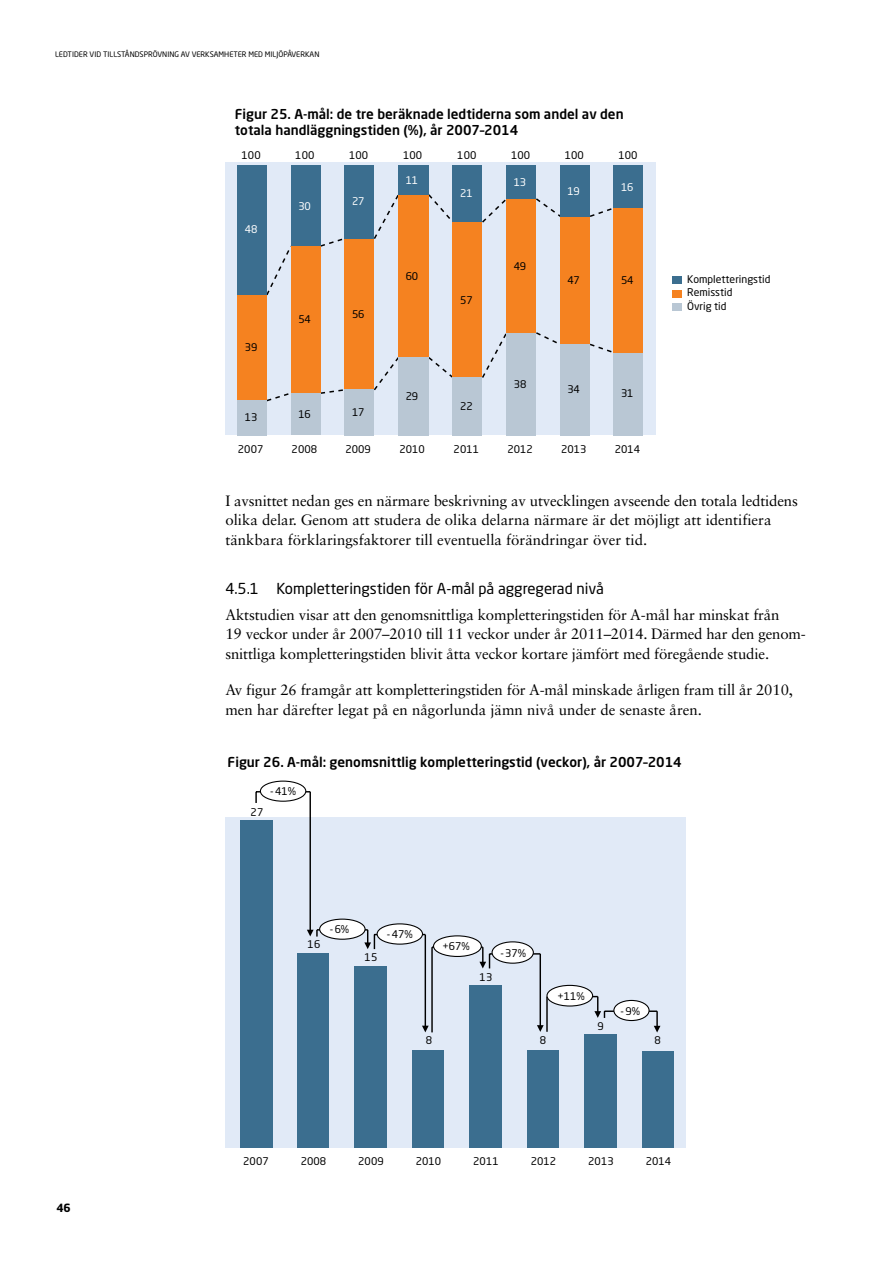
<style>
.page{position:relative;width:893px;height:1263px;background:#fff}
.page>*{position:absolute;margin:0;border:0;box-sizing:border-box;transform-origin:0 0}
.t1{font:15px/19.5px "Sabon LT Std";letter-spacing:-.01em;color:#000}
.t2{font:15px "Neo Sans Pro";color:#000}
.t3{font:500 13.5px/16.2px "Neo Sans Pro";color:#000}
.t4{font:700 11.25px "Neo Sans Pro";color:#000}
.t5{font:10.5px/14px "Neo Sans Pro";color:#000}
.t6{font:10.5px "Neo Sans Pro";letter-spacing:-.02em;color:#fff}
.t7{font:7.5px "Neo Sans Pro";color:#000}
</style>
<div class="page">
<div style="left:225px;top:163px;width:431px;height:272px;background:#e1eaf7"></div>
<svg style="left:267px;top:193px;width:345px;height:209px"></svg>
<div style="left:237px;top:400px;width:30px;height:35px;background:#b9c7d4"></div>
<div style="left:291px;top:392px;width:29px;height:43px;background:#b9c7d4"></div>
<div style="left:344px;top:389px;width:30px;height:46px;background:#b9c7d4"></div>
<div style="left:398px;top:357px;width:30px;height:78px;background:#b9c7d4"></div>
<div style="left:452px;top:377px;width:30px;height:58px;background:#b9c7d4"></div>
<div style="left:506px;top:332px;width:30px;height:103px;background:#b9c7d4"></div>
<div style="left:560px;top:344px;width:29px;height:91px;background:#b9c7d4"></div>
<div style="left:613px;top:352px;width:30px;height:83px;background:#b9c7d4"></div>
<div style="left:237px;top:294px;width:30px;height:106px;background:#f58220"></div>
<div style="left:291px;top:246px;width:29px;height:146px;background:#f58220"></div>
<div style="left:344px;top:238px;width:30px;height:151px;background:#f58220"></div>
<div style="left:398px;top:195px;width:30px;height:162px;background:#f58220"></div>
<div style="left:452px;top:222px;width:30px;height:155px;background:#f58220"></div>
<div style="left:506px;top:199px;width:30px;height:133px;background:#f58220"></div>
<div style="left:560px;top:216px;width:29px;height:128px;background:#f58220"></div>
<div style="left:613px;top:208px;width:30px;height:144px;background:#f58220"></div>
<div style="left:237px;top:165px;width:30px;height:129px;background:#3b6e8f"></div>
<div style="left:291px;top:165px;width:29px;height:81px;background:#3b6e8f"></div>
<div style="left:344px;top:165px;width:30px;height:73px;background:#3b6e8f"></div>
<div style="left:398px;top:165px;width:30px;height:30px;background:#3b6e8f"></div>
<div style="left:452px;top:165px;width:30px;height:57px;background:#3b6e8f"></div>
<div style="left:506px;top:165px;width:30px;height:34px;background:#3b6e8f"></div>
<div style="left:560px;top:165px;width:29px;height:51px;background:#3b6e8f"></div>
<div style="left:613px;top:165px;width:30px;height:43px;background:#3b6e8f"></div>
<div style="left:672px;top:304px;width:9px;height:7px;background:#b9c7d4"></div>
<div style="left:672px;top:276px;width:9px;height:7px;background:#3b6e8f"></div>
<div style="left:672px;top:290px;width:9px;height:7px;background:#f58220"></div>
<div style="left:225px;top:817px;width:461px;height:331px;background:#e1eaf7"></div>
<hr style="left:317px;top:929px;width:51px;height:1px;background:#000">
<div style="left:320px;top:919px;width:45px;height:20px;background:#fff;border-radius:50%"></div>
<div style="left:319px;top:918px;width:47px;height:22px;border:1px solid #000;border-radius:50%"></div>
<div style="left:240px;top:820px;width:32px;height:328px;background:#3b6e8f"></div>
<div style="left:297px;top:954px;width:32px;height:194px;background:#3b6e8f"></div>
<div style="left:354px;top:966px;width:33px;height:182px;background:#3b6e8f"></div>
<div style="left:412px;top:1051px;width:32px;height:97px;background:#3b6e8f"></div>
<div style="left:469px;top:985px;width:33px;height:163px;background:#3b6e8f"></div>
<div style="left:527px;top:1051px;width:32px;height:97px;background:#3b6e8f"></div>
<div style="left:584px;top:1035px;width:33px;height:113px;background:#3b6e8f"></div>
<div style="left:642px;top:1051px;width:32px;height:97px;background:#3b6e8f"></div>
<hr style="left:432px;top:946px;width:51px;height:2px;background:#000">
<hr style="left:431px;top:947px;width:2px;height:85px;background:#000">
<hr style="left:425px;top:934px;width:1px;height:93px;background:#000">
<svg style="left:422px;top:1026px;width:7px;height:6px"></svg>
<hr style="left:374px;top:934px;width:51px;height:1px;background:#000">
<svg style="left:364px;top:930px;width:11px;height:19px"></svg>
<hr style="left:309px;top:792px;width:2px;height:139px;background:#000">
<svg style="left:307px;top:930px;width:11px;height:6px"></svg>
<hr style="left:256px;top:791px;width:54px;height:1px;background:#000">
<svg style="left:255px;top:792px;width:2px;height:11px"></svg>
<svg style="left:654px;top:1011px;width:6px;height:21px"></svg>
<hr style="left:604px;top:1010px;width:53px;height:2px;background:#000">
<svg style="left:594px;top:996px;width:11px;height:22px"></svg>
<hr style="left:547px;top:996px;width:51px;height:1px;background:#000">
<hr style="left:546px;top:996px;width:2px;height:36px;background:#000">
<hr style="left:540px;top:954px;width:1px;height:72px;background:#000">
<svg style="left:537px;top:1025px;width:7px;height:7px"></svg>
<hr style="left:489px;top:953px;width:51px;height:1px;background:#000">
<svg style="left:479px;top:947px;width:11px;height:21px"></svg>
<div style="left:377px;top:924px;width:45px;height:20px;background:#fff;border-radius:50%"></div>
<div style="left:377px;top:923px;width:46px;height:22px;border:1px solid #000;border-radius:50%"></div>
<div style="left:434px;top:936px;width:47px;height:20px;background:#fff;border-radius:50%"></div>
<div style="left:433px;top:935px;width:49px;height:22px;border:1px solid #000;border-radius:50%"></div>
<div style="left:260px;top:781px;width:46px;height:20px;background:#fff;border-radius:50%"></div>
<div style="left:260px;top:780px;width:46px;height:22px;border:1px solid #000;border-radius:50%"></div>
<div style="left:614px;top:1000px;width:35px;height:20px;background:#fff;border-radius:50%"></div>
<div style="left:613px;top:1000px;width:37px;height:21px;border:1px solid #000;border-radius:50%"></div>
<div style="left:547px;top:985px;width:46px;height:21px;background:#fff;border-radius:50%"></div>
<div style="left:546px;top:985px;width:47px;height:21px;border:1px solid #000;border-radius:50%"></div>
<div style="left:492px;top:942px;width:41px;height:21px;background:#fff;border-radius:50%"></div>
<div style="left:491px;top:941px;width:43px;height:23px;border:1px solid #000;border-radius:50%"></div>
<p class="t7" style="left:55px;top:49px;width:266px">LEDTIDER VID TILLSTÅNDSPRÖVNING AV VERKSAMHETER MED MILJÖPÅVERKAN</p>
<p class="t3" style="left:235px;top:106px;width:390px">Figur 25. A-mål: de tre beräknade ledtiderna som andel av den totala handläggningstiden (%), år 2007–2014</p>
<p class="t5" style="left:242px;top:148px;width:21px">100</p>
<p class="t6" style="left:245px;top:223px;width:14px">48</p>
<p class="t5" style="left:245px;top:340px;width:14px">39</p>
<p class="t5" style="left:295px;top:148px;width:21px">100</p>
<p class="t6" style="left:298px;top:199px;width:14px">30</p>
<p class="t5" style="left:298px;top:312px;width:14px">54</p>
<p class="t5" style="left:349px;top:148px;width:21px">100</p>
<p class="t6" style="left:352px;top:195px;width:14px">27</p>
<p class="t5" style="left:352px;top:307px;width:14px">56</p>
<p class="t5" style="left:245px;top:410px;width:14px">13</p>
<p class="t5" style="left:298px;top:407px;width:14px">16</p>
<p class="t5" style="left:352px;top:405px;width:14px">17</p>
<p class="t5" style="left:238px;top:442px;width:27px">2007</p>
<p class="t5" style="left:292px;top:442px;width:27px">2008</p>
<p class="t5" style="left:345px;top:442px;width:27px">2009</p>
<p class="t5" style="left:403px;top:148px;width:21px">100</p>
<p class="t5" style="left:457px;top:148px;width:21px">100</p>
<p class="t5" style="left:511px;top:148px;width:21px">100</p>
<p class="t5" style="left:565px;top:148px;width:21px">100</p>
<p class="t5" style="left:618px;top:148px;width:21px">100</p>
<p class="t6" style="left:406px;top:174px;width:14px">11</p>
<p class="t6" style="left:460px;top:187px;width:14px">21</p>
<p class="t6" style="left:514px;top:175px;width:14px">13</p>
<p class="t6" style="left:567px;top:184px;width:14px">19</p>
<p class="t6" style="left:621px;top:180px;width:14px">16</p>
<p class="t5" style="left:406px;top:269px;width:14px">60</p>
<p class="t5" style="left:514px;top:259px;width:14px">49</p>
<p class="t5" style="left:567px;top:273px;width:14px">47</p>
<p class="t5" style="left:621px;top:273px;width:14px">54</p>
<p class="t5" style="left:460px;top:293px;width:14px">57</p>
<p class="t5" style="left:406px;top:389px;width:14px">29</p>
<p class="t5" style="left:399px;top:442px;width:27px">2010</p>
<p class="t5" style="left:460px;top:399px;width:14px">22</p>
<p class="t5" style="left:454px;top:442px;width:27px">2011</p>
<p class="t5" style="left:514px;top:377px;width:14px">38</p>
<p class="t5" style="left:507px;top:442px;width:27px">2012</p>
<p class="t5" style="left:567px;top:382px;width:14px">34</p>
<p class="t5" style="left:621px;top:386px;width:14px">31</p>
<p class="t5" style="left:561px;top:442px;width:27px">2013</p>
<p class="t5" style="left:615px;top:442px;width:27px">2014</p>
<p class="t5" style="left:687px;top:272px;width:85px">Kompletteringstid<br>Remisstid<br>Övrig tid</p>
<p class="t1" style="left:225px;top:491px;width:574px">I avsnittet nedan ges en närmare beskrivning av utvecklingen avseende den totala ledtidens olika delar. Genom att studera de olika delarna närmare är det möjligt att identifiera tänkbara förklaringsfaktorer till eventuella förändringar över tid.</p>
<p class="t2" style="left:225px;top:579px;width:380px">4.5.1 Kompletteringstiden för A-mål på aggregerad nivå</p>
<p class="t1" style="left:225px;top:605px;width:582px">Aktstudien visar att den genomsnittliga kompletteringstiden för A-mål har minskat från<br>19 veckor under år 2007–2010 till 11 veckor under år 2011–2014. Därmed har den genom&shy;snittliga kompletteringstiden blivit åtta veckor kortare jämfört med föregående studie.</p>
<p class="t1" style="left:225px;top:680px;width:569px">Av figur 26 framgår att kompletteringstiden för A-mål minskade årligen fram till år 2010, men har därefter legat på en någorlunda jämn nivå under de senaste åren.</p>
<p class="t3" style="left:228px;top:754px;width:456px">Figur 26. A-mål: genomsnittlig kompletteringstid (veckor), år 2007–2014</p>
<p class="t5" style="left:270px;top:784px;width:27px">-41%</p>
<p class="t5" style="left:251px;top:804px;width:15px">27</p>
<p class="t5" style="left:308px;top:937px;width:15px">16</p>
<p class="t5" style="left:330px;top:922px;width:21px">-6%</p>
<p class="t5" style="left:365px;top:950px;width:15px">15</p>
<p class="t5" style="left:387px;top:927px;width:27px">-47%</p>
<p class="t5" style="left:442px;top:939px;width:29px">+67%</p>
<p class="t5" style="left:479px;top:969px;width:15px">13</p>
<p class="t5" style="left:500px;top:946px;width:27px">-37%</p>
<p class="t5" style="left:426px;top:1032px;width:8px">8</p>
<p class="t5" style="left:557px;top:989px;width:29px">+11%</p>
<p class="t5" style="left:540px;top:1033px;width:8px">8</p>
<p class="t5" style="left:597px;top:1019px;width:8px">9</p>
<p class="t5" style="left:620px;top:1003px;width:21px">-9%</p>
<p class="t5" style="left:654px;top:1033px;width:8px">8</p>
<p class="t4" style="left:56px;top:1200px;width:16px">46</p>
<p class="t5" style="left:243px;top:1154px;width:27px">2007</p>
<p class="t5" style="left:301px;top:1154px;width:27px">2008</p>
<p class="t5" style="left:358px;top:1154px;width:27px">2009</p>
<p class="t5" style="left:416px;top:1154px;width:27px">2010</p>
<p class="t5" style="left:473px;top:1154px;width:27px">2011</p>
<p class="t5" style="left:531px;top:1154px;width:27px">2012</p>
<p class="t5" style="left:588px;top:1154px;width:27px">2013</p>
<p class="t5" style="left:646px;top:1154px;width:27px">2014</p>
</div>
